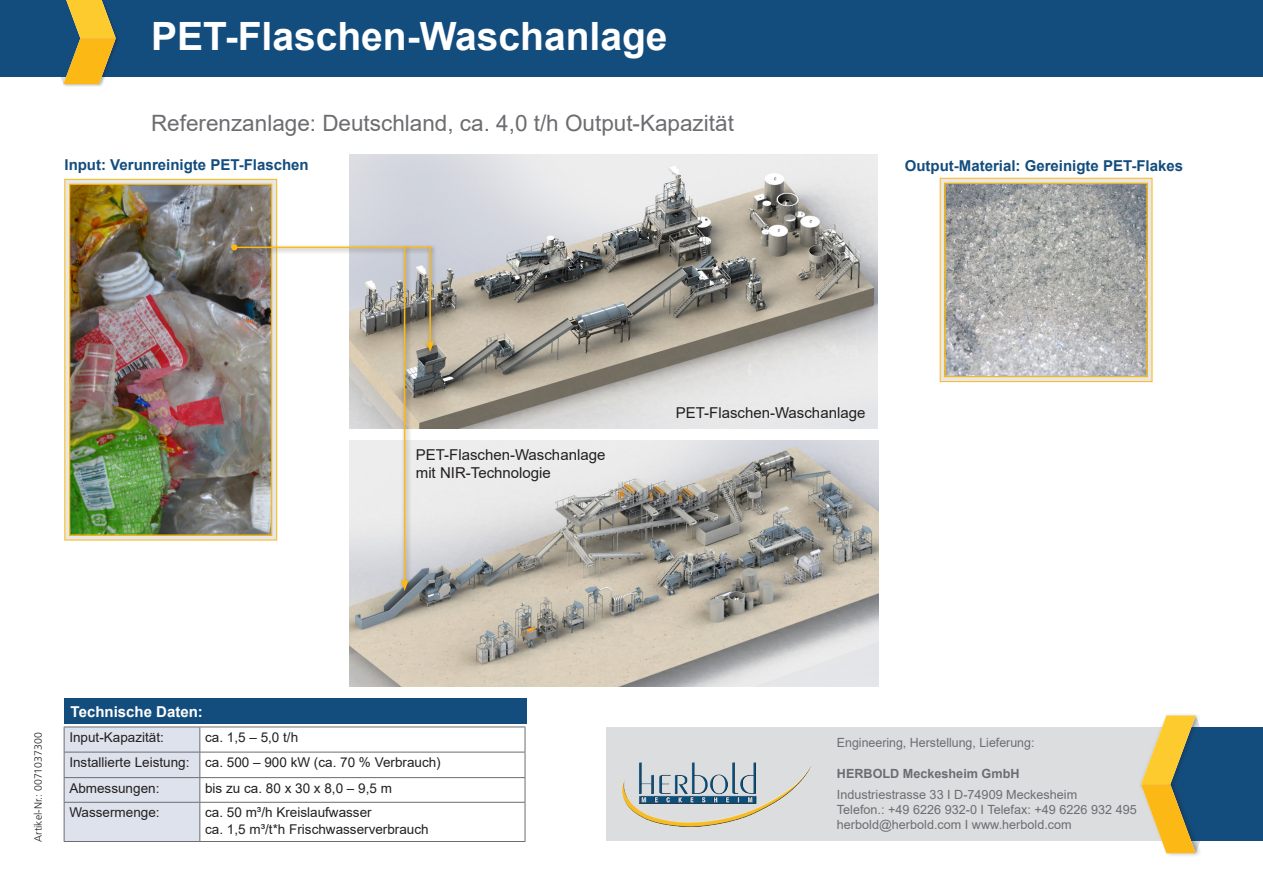
<style>
.page{position:relative;width:1263px;height:893px;background:#fff}
.page>*{position:absolute;margin:0;border:0;box-sizing:border-box;transform-origin:0 0}
.t1{font:700 39px "Arial";color:#fff}
.t2{font:22.5px "Arial";color:#6c6d70}
.t3{font:700 15px "Arial";color:#134d7e}
.t4{font:15px/18px "Arial";color:#231f20}
.t5{font:700 15px "Arial";color:#fff}
.t6{font:13.5px/25.3px "Arial";color:#231f20}
.t7{font:12.6px/15.1px "Arial";color:#6c6d70}
.t8{font:700 12.6px "Arial";color:#6c6d70}
.t9{font:300 10.5px "Frutiger LT Pro";color:#231f20}
</style>
<div class="page">
<img style="left:349px;top:155px;width:529px;height:274px">
<img style="left:349px;top:440px;width:529px;height:247px">
<svg style="left:940px;top:178px;width:212px;height:204px;fill:#e6e7e9"></svg>
<img style="left:947px;top:185px;width:198px;height:190px">
<div style="left:944px;top:183px;width:203px;height:194px;border:1px solid #fcb814"></div>
<div style="left:0;top:0;width:1263px;height:77px;background:#134d7e"></div>
<div style="left:606px;top:728px;width:587px;height:113px;background:#dcdddf"></div>
<div style="left:1167px;top:728px;width:96px;height:113px;background:#134d7e"></div>
<div style="left:1138px;top:712px;width:63px;height:79px;background:#231f20;opacity:.4"></div>
<div style="left:1139px;top:779px;width:63px;height:79px;background:#231f20;opacity:.4"></div>
<svg style="left:1141px;top:715px;width:80px;height:138px"></svg>
<div style="left:62px;top:35px;width:58px;height:52px;background:#231f20;opacity:.4"></div>
<svg style="left:61px;top:0;width:55px;height:84px"></svg>
<svg style="left:64px;top:179px;width:213px;height:361px;fill:#e6e7e9"></svg>
<img style="left:72px;top:186px;width:198px;height:347px">
<div style="left:69px;top:184px;width:203px;height:352px;border:1px solid #fcb814"></div>
<hr style="left:200px;top:727px;width:325px;height:1px;background:#6c6d70">
<hr style="left:200px;top:752px;width:325px;height:1px;background:#6c6d70">
<hr style="left:200px;top:777px;width:325px;height:1px;background:#6c6d70">
<div style="left:64px;top:727px;width:137px;height:114px;background:#dee2ec"></div>
<svg style="left:525px;top:727px;width:1px;height:75px"></svg>
<hr style="left:64px;top:802px;width:136px;height:1px;background:#6c6d70">
<hr style="left:64px;top:803px;width:1px;height:38px;background:#6c6d70">
<hr style="left:200px;top:802px;width:325px;height:1px;background:#6c6d70">
<hr style="left:200px;top:803px;width:1px;height:38px;background:#6c6d70">
<hr style="left:525px;top:803px;width:1px;height:38px;background:#6c6d70">
<hr style="left:64px;top:841px;width:136px;height:1px;background:#6c6d70">
<hr style="left:200px;top:841px;width:325px;height:1px;background:#6c6d70">
<div style="left:64px;top:698px;width:463px;height:26px;background:#134d7e"></div>
<div style="left:228px;top:242px;width:209px;height:14px;background:#231f20;opacity:.5"></div>
<hr style="left:234px;top:247px;width:197px;height:1px;background:#fcb814">
<svg style="left:231px;top:244px;width:6px;height:6px"></svg>
<div style="left:423px;top:244px;width:17px;height:113px;background:#231f20;opacity:.5"></div>
<hr style="left:429px;top:247px;width:2px;height:97px;background:#fcb814">
<svg style="left:426px;top:342px;width:8px;height:10px"></svg>
<div style="left:398px;top:244px;width:16px;height:352px;background:#231f20;opacity:.5"></div>
<hr style="left:404px;top:247px;width:1px;height:336px;background:#fcb814">
<svg style="left:401px;top:581px;width:7px;height:10px"></svg>
<img style="left:622px;top:762px;width:191px;height:64px">
<h1 class="t1" style="left:151px;top:9px;width:518px">PET-Flaschen-Waschanlage</h1>
<h2 class="t2" style="left:151px;top:107px;width:584px">Referenzanlage: Deutschland, ca. 4,0 t/h Output-Kapazität</h2>
<p class="t3" style="left:64px;top:154px;width:246px">Input: Verunreinigte PET-Flaschen</p>
<p class="t3" style="left:905px;top:155px;width:280px">Output-Material: Gereinigte PET-Flakes</p>
<p class="t4" style="left:416px;top:445px;width:191px">PET-Flaschen-Waschanlage mit NIR-Technologie</p>
<p class="t4" style="left:676px;top:404px;width:191px">PET-Flaschen-Waschanlage</p>
<p class="t9" style="left:32px;top:842px;width:111px;rotate:-90deg">Artikel-Nr.: 0071037300</p>
<p class="t5" style="left:71px;top:701px;width:134px">Technische Daten:</p>
<p class="t6" style="left:69px;top:724px;width:373px;text-indent:136px">ca. 1,5 – 5,0 t/h<br>Installierte Leistung: ca. 500 – 900 kW (ca. 70 % Verbrauch)<br>Abmessungen:</p>
<p class="t6" style="left:69px;top:724px;width:96px">Input-Kapazität:</p>
<p class="t6" style="left:205px;top:775px;width:188px">bis zu ca. 80 x 30 x 8,0 – 9,5 m</p>
<p class="t6" style="left:69px;top:800px;width:92px">Wassermenge:</p>
<p class="t6" style="left:205px;top:804px;width:225px;line-height:16.2px">ca. 50 m³/h Kreislaufwasser<br>ca. 1,5 m³/t*h Frischwasserverbrauch</p>
<p class="t7" style="left:837px;top:735px;width:199px">Engineering, Herstellung, Lieferung:</p>
<p class="t8" style="left:837px;top:764px;width:184px">HERBOLD Meckesheim GmbH</p>
<p class="t7" style="left:837px;top:787px;width:301px">Industriestrasse 33 I D-74909 Meckesheim<br>Telefon.: +49 6226 932-0 I Telefax: +49 6226 932 495 herbold@herbold.com I www.herbold.com</p>
</div>
